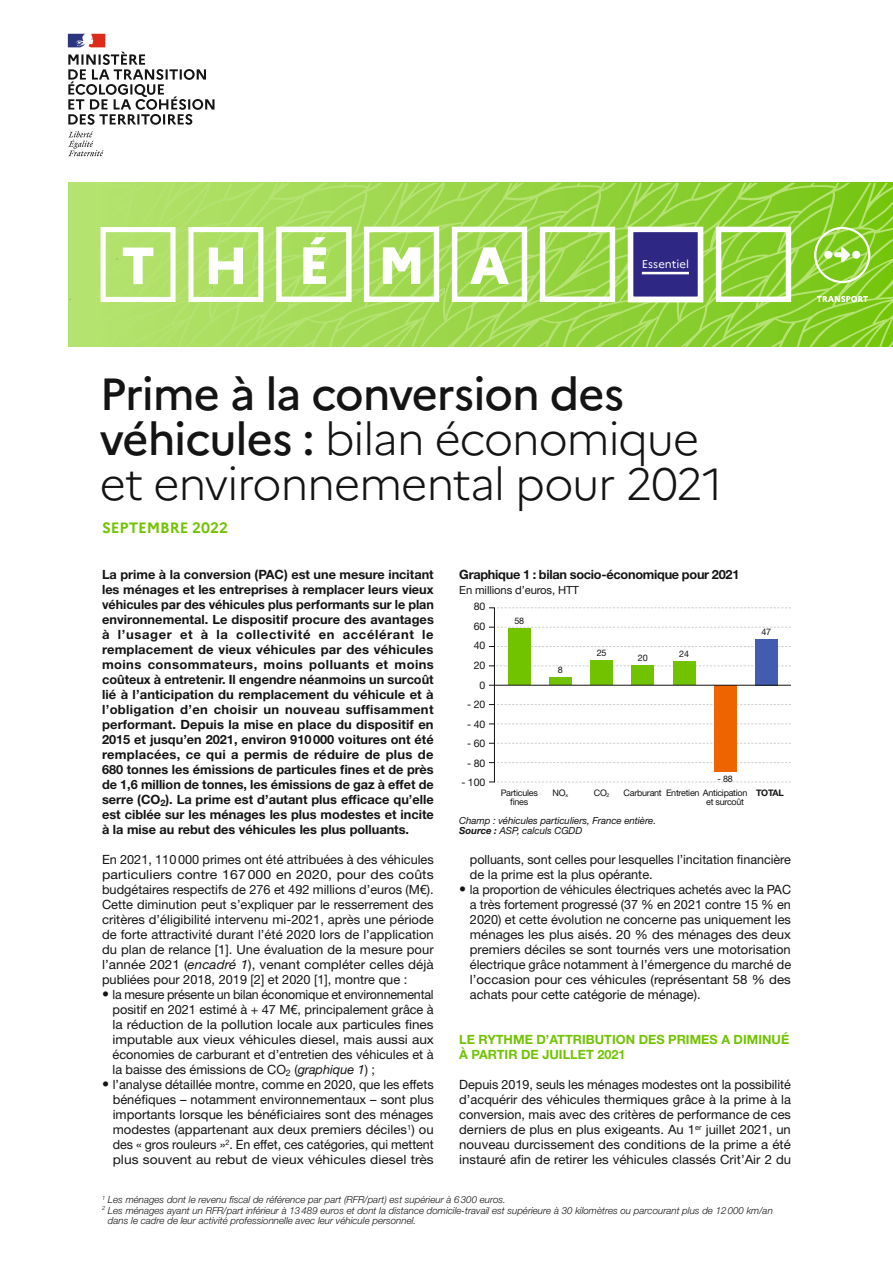
<style>
.page{position:relative;width:893px;height:1263px;background:#fff}
.page>*{position:absolute;margin:0;border:0;box-sizing:border-box;transform-origin:0 0}
.t1{font:800 52.2px "Marianne";letter-spacing:.93em;color:#fff}
.t2{font:300 45px/45px "Marianne";letter-spacing:-.03em;color:#131413}
.t3{font:700 15px "Marianne";letter-spacing:-.005em;color:#71c300}
.t4{font:12.75px/15px "Helvetica Neue LT Std";color:#131413;text-align:justify}
.t5{font:700 12.75px/15px "Helvetica Neue LT Std";color:#131413;text-align:justify}
.t6{font:700 12.75px/15px "Helvetica Neue LT Std";color:#71c300}
.t7{font:700 12.75px "Helvetica Neue LT Std";letter-spacing:-.02em;color:#131413}
.t8{font:11.25px "Helvetica Neue LT Std";letter-spacing:-.01em;color:#131413}
.t9{font:11.25px "Marianne";letter-spacing:.005em;color:#fff}
.t10{font:10.5px/19.5px "Helvetica Neue LT Std";letter-spacing:-.01em;color:#131413;text-align:center}
.t11{font:italic 300 9.75px "Helvetica Neue LT Std";color:#131413}
.t12{font:italic 9.75px/10.5px "Helvetica Neue LT Std";letter-spacing:-.01em;color:#131413}
.t13{font:9px/9px "Helvetica Neue LT Std";letter-spacing:-.03em;color:#131413;text-align:center}
.t14{font:700 9px "Helvetica Neue LT Std";letter-spacing:-.03em;color:#131413}
.s1{font-weight:500}
.s2{font-style:italic}
.s3{font-size:14.25px}
.s4{font-weight:700}
</style>
<div class="page">
<svg style="left:68px;top:183px;width:825px;height:164px;background:#a5d663"></svg>
<svg style="left:68px;top:131px;width:35px;height:25px"></svg>
<svg style="left:68px;top:34px;width:147px;height:91px"></svg>
<div style="left:755px;top:639px;width:23px;height:46px;background:#435cb0"></div>
<div style="left:714px;top:685px;width:22px;height:86px;background:#ee6401"></div>
<div style="left:673px;top:661px;width:22px;height:24px;background:#71c300"></div>
<div style="left:632px;top:665px;width:22px;height:20px;background:#71c300"></div>
<div style="left:591px;top:660px;width:22px;height:25px;background:#71c300"></div>
<div style="left:549px;top:677px;width:23px;height:8px;background:#71c300"></div>
<div style="left:508px;top:628px;width:22px;height:57px;background:#71c300"></div>
<hr style="left:494px;top:685px;width:297px;height:1px;background:#131413">
<svg style="left:489px;top:723px;width:302px;height:1px"></svg>
<svg style="left:489px;top:646px;width:302px;height:1px"></svg>
<svg style="left:489px;top:704px;width:302px;height:1px"></svg>
<svg style="left:489px;top:627px;width:302px;height:1px"></svg>
<svg style="left:489px;top:607px;width:302px;height:1px"></svg>
<svg style="left:489px;top:762px;width:302px;height:1px"></svg>
<svg style="left:489px;top:781px;width:302px;height:1px"></svg>
<svg style="left:489px;top:743px;width:302px;height:1px"></svg>
<svg style="left:489px;top:665px;width:302px;height:1px"></svg>
<hr style="left:494px;top:607px;width:1px;height:175px;background:#131413">
<h1 class="t1" style="left:121px;top:225px;width:389px">THÉMA</h1>
<p class="t9" style="left:642px;top:255px;width:49px">Essentiel</p>
<h2 class="t2" style="left:100px;top:368px;width:625px"><span class="s1">Prime à la conversion des véhicules :</span> bilan économique et environnemental pour 2021</h2>
<p class="t3" style="left:102px;top:516px;width:128px">SEPTEMBRE 2022</p>
<p class="t5" style="left:102px;top:567px;width:333px">La prime à la conversion (PAC) est une mesure incitant les ménages et les entreprises à remplacer leurs vieux véhicules par des véhicules plus performants sur le plan environnemental. Le dispositif procure des avantages à l’usager et à la collectivité en accélérant le remplacement de vieux véhicules par des véhicules moins consommateurs, moins polluants et moins coûteux à entretenir. Il engendre néanmoins un surcoût lié à l’anticipation du remplacement du véhicule et à l’obligation d’en choisir un nouveau suffisamment performant. Depuis la mise en place du dispositif en 2015 et jusqu’en 2021, environ 910000 voitures ont été remplacées, ce qui a permis de réduire de plus de 680 tonnes les émissions de particules fines et de près de 1,6 million de tonnes, les émissions de gaz à effet de serre (CO<sub>2</sub>). La prime est d’autant plus efficace qu’elle est ciblée sur les ménages les plus modestes et incite à la mise au rebut des véhicules les plus polluants.</p>
<p class="t4" style="left:102px;top:852px;width:333px">En 2021, 110000 primes ont été attribuées à des véhicules particuliers contre 167000 en 2020, pour des coûts budgétaires respectifs de 276 et 492 millions d’euros (M€).<br>Cette diminution peut s’expliquer par le resserrement des critères d’éligibilité intervenu mi-2021, après une période de forte attractivité durant l’été 2020 lors de l’application du plan de relance [1]. Une évaluation de la mesure pour l’année 2021 (<span class="s2">encadré 1</span>), venant compléter celles déjà publiées pour 2018, 2019 [2] et 2020 [1], montre que :</p>
<p class="t4" style="left:113px;top:987px;width:323px;text-indent:-11px"><span class="s3">•</span> la mesure présente un bilan économique et environnemental positif en 2021 estimé à + 47 M€, principalement grâce à la réduction de la pollution locale aux particules fines imputable aux vieux véhicules diesel, mais aussi aux économies de carburant et d’entretien des véhicules et à la baisse des émissions de CO<sub>2</sub> (<span class="s2">graphique 1</span>) ;</p>
<p class="t4" style="left:113px;top:1077px;width:323px;text-indent:-11px"><span class="s3">•</span> l’analyse détaillée montre, comme en 2020, que les effets bénéfiques – notamment environnementaux – sont plus importants lorsque les bénéficiaires sont des ménages modestes (appartenant aux deux premiers déciles<sup>1</sup>) ou des « gros rouleurs »<sup>2</sup>. En effet, ces catégories, qui mettent plus souvent au rebut de vieux véhicules diesel très</p>
<p class="t7" style="left:459px;top:567px;width:282px">Graphique 1 : bilan socio-économique pour 2021</p>
<p class="t8" style="left:459px;top:583px;width:121px">En millions d’euros, HTT</p>
<p class="t10" style="left:474px;top:597px;width:13px">80<br>60<br>40<br>20<br>0</p>
<p class="t10" style="left:467px;top:694px;width:20px">- 20</p>
<p class="t10" style="left:467px;top:714px;width:20px">- 40</p>
<p class="t10" style="left:467px;top:733px;width:20px">- 60</p>
<p class="t10" style="left:467px;top:753px;width:20px">- 80</p>
<p class="t10" style="left:461px;top:772px;width:25px">- 100</p>
<p class="t13" style="left:514px;top:616px;width:11px">58</p>
<p class="t13" style="left:558px;top:665px;width:7px">8</p>
<p class="t13" style="left:597px;top:648px;width:11px">25</p>
<p class="t13" style="left:638px;top:653px;width:11px">20</p>
<p class="t13" style="left:679px;top:649px;width:11px">24</p>
<p class="t13" style="left:717px;top:774px;width:17px">- 88</p>
<p class="t13" style="left:761px;top:627px;width:11px">47</p>
<p class="t13" style="left:501px;top:788px;width:39px">Particules fines</p>
<p class="t13" style="left:553px;top:788px;width:17px">NO<sub>x</sub></p>
<p class="t13" style="left:594px;top:788px;width:17px">CO<sub>2</sub></p>
<p class="t13" style="left:706px;top:788px;width:43px;text-align:left;text-indent:-83px">Carburant Entretien Anticipation et surcoût</p>
<p class="t14" style="left:756px;top:787px;width:29px">TOTAL</p>
<p class="t12" style="left:459px;top:815px;width:198px">Champ : véhicules particuliers, France entière.<br><span class="s4">Source :</span> ASP, calculs CGDD</p>
<p class="t4" style="left:470px;top:852px;width:322px">polluants, sont celles pour lesquelles l’incitation financière de la prime est la plus opérante.</p>
<p class="t4" style="left:470px;top:882px;width:323px;text-indent:-11px"><span class="s3">•</span> la proportion de véhicules électriques achetés avec la PAC a très fortement progressé (37 % en 2021 contre 15 % en 2020) et cette évolution ne concerne pas uniquement les ménages les plus aisés. 20 % des ménages des deux premiers déciles se sont tournés vers une motorisation électrique grâce notamment à l’émergence du marché de l’occasion pour ces véhicules (représentant 58 % des achats pour cette catégorie de ménage).</p>
<p class="t6" style="left:459px;top:1032px;width:332px">LE RYTHME D’ATTRIBUTION DES PRIMES A DIMINUÉ<br>À PARTIR DE JUILLET 2021</p>
<p class="t4" style="left:459px;top:1077px;width:333px">Depuis 2019, seuls les ménages modestes ont la possibilité d’acquérir des véhicules thermiques grâce à la prime à la conversion, mais avec des critères de performance de ces derniers de plus en plus exigeants. Au 1<sup>er</sup> juillet 2021, un nouveau durcissement des conditions de la prime a été instauré afin de retirer les véhicules classés Crit’Air 2 du</p>
<p class="t11" style="left:102px;top:1194px;width:405px"><sup>1</sup> Les ménages dont le revenu fiscal de référence par part (RFR/part) est supérieur à 6300 euros.</p>
<p class="t11" style="left:102px;top:1204px;width:672px"><sup>2</sup> Les ménages ayant un RFR/part inférieur à 13489 euros et dont la distance domicile-travail est supérieure à 30 kilomètres ou parcourant plus de 12000 km/an</p>
<p class="t11" style="left:108px;top:1215px;width:310px">dans le cadre de leur activité professionnelle avec leur véhicule personnel.</p>
</div>
